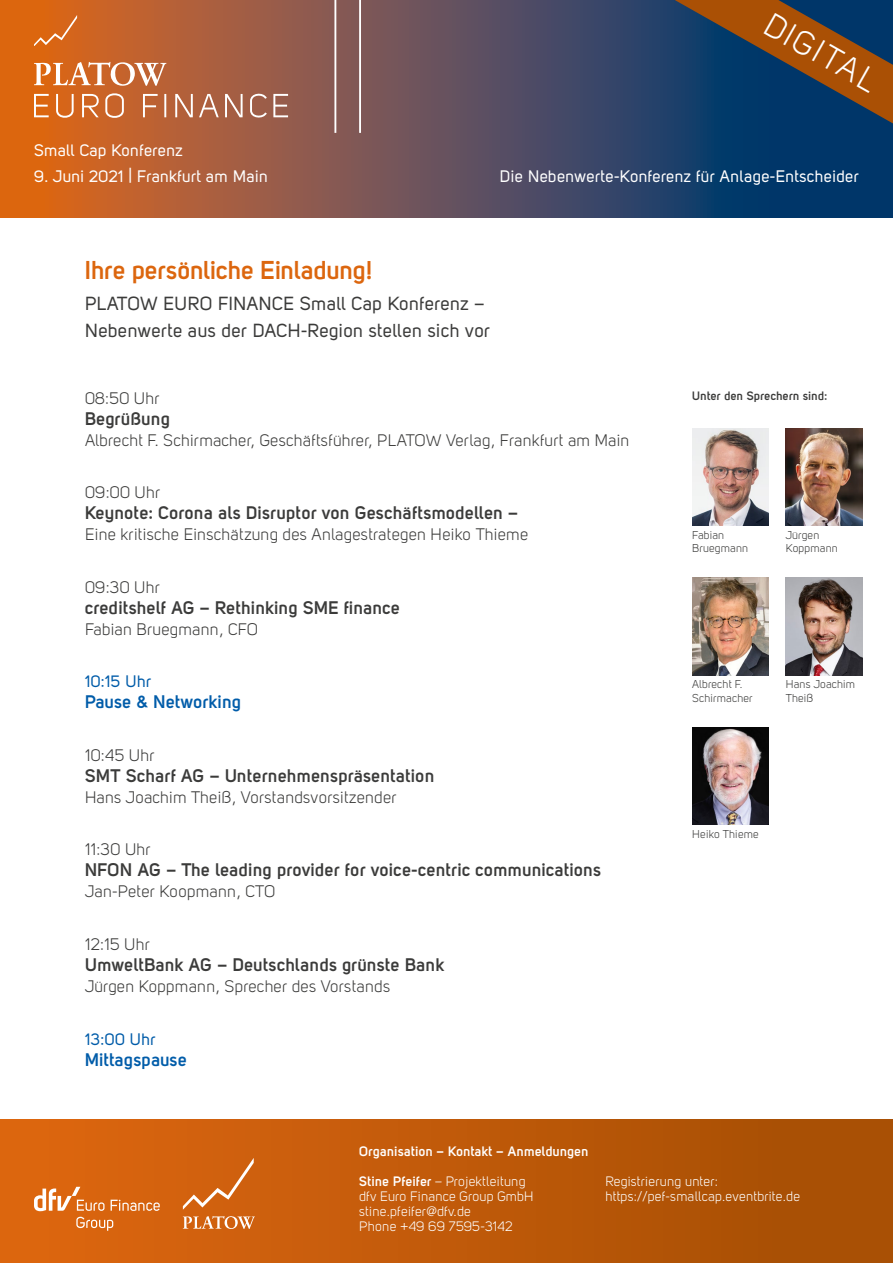
<style>
.page{position:relative;width:893px;height:1263px;background:#fff}
.page>*{position:absolute;margin:0;border:0;box-sizing:border-box;transform-origin:0 0}
.t1{font:33px "Uni Sans Book";color:#fff}
.t2{font:700 25.5px "Uni Sans Semi";color:#dc660e}
.t3{font:18.75px "Uni Sans Regular";letter-spacing:.02em;color:#3b3b3a}
.Programm{font:700 18px "Uni Sans Semi";letter-spacing:.02em;color:#3b3b3a}
.Programm-2{font:700 18px "Uni Sans Semi";letter-spacing:.02em;color:#005ca9}
.Programm-3{font:16.5px "Uni Sans Book";letter-spacing:.02em;color:#3b3b3a}
.t4{font:16.5px "Uni Sans Regular";letter-spacing:.02em;color:#fff}
.Programm-4{font:16.5px "Uni Sans Regular";letter-spacing:.02em;color:#005ca9}
.t5{font:13.5px "Uni Sans Book";letter-spacing:.02em;color:#fff}
.t6{font:700 13.5px "Uni Sans Semi";letter-spacing:.02em;color:#fff}
.BU_Personen{font:700 12px "Uni Sans Semi";letter-spacing:.02em;color:#3b3b3a}
.BU_Personen-2{font:11.25px/13.5px "Uni Sans Book";letter-spacing:.02em;color:#3b3b3a}
.s1{font-family:"Uni Sans Semi";font-weight:700}
</style>
<div class="page">
<svg style="left:0;top:0;width:893px;height:217px;background:#6e5151"></svg>
<svg style="left:34px;top:15px;width:43px;height:30px"></svg>
<svg style="left:34px;top:62px;width:254px;height:58px;background:#c37952"></svg>
<hr style="left:359px;top:0;width:2px;height:133px;background:#fff">
<hr style="left:334px;top:0;width:2px;height:133px;background:#fff">
<div style="left:0;top:1120px;width:893px;height:143px;background:linear-gradient(to right,#de6710,#a34e04)"></div>
<svg style="left:183px;top:1158px;width:71px;height:52px;background:#d46e22"></svg>
<svg style="left:183px;top:1216px;width:72px;height:13px"></svg>
<svg style="left:111px;top:1200px;width:49px;height:11px"></svg>
<svg style="left:76px;top:1217px;width:37px;height:14px"></svg>
<svg style="left:34px;top:1187px;width:71px;height:24px"></svg>
<svg style="left:675px;top:0;width:218px;height:123px;background:#404144"></svg>
<img style="left:692px;top:727px;width:77px;height:98px">
<img style="left:786px;top:428px;width:76px;height:98px">
<img style="left:692px;top:578px;width:77px;height:97px">
<img style="left:786px;top:578px;width:76px;height:97px">
<img style="left:692px;top:428px;width:77px;height:98px">
<p class="t4" style="left:34px;top:141px;width:150px">Small Cap Konferenz</p>
<p class="t4" style="left:34px;top:166px;width:235px">9. Juni 2021 | Frankfurt am Main</p>
<p class="t1" style="left:776px;top:6px;width:125px;rotate:29deg">DIGITAL</p>
<p class="t4" style="left:500px;top:166px;width:361px">Die Nebenwerte-Konferenz für Anlage-Entscheider</p>
<p class="t2" style="left:85px;top:254px;width:289px">Ihre persönliche Einladung!</p>
<p class="t3" style="left:85px;top:292px;width:401px">PLATOW EURO FINANCE Small Cap Konferenz –</p>
<p class="t3" style="left:85px;top:319px;width:407px">Nebenwerte aus der DACH-Region stellen sich vor</p>
<p class="Programm-3" style="left:85px;top:389px;width:76px">08:50 Uhr</p>
<p class="Programm" style="left:85px;top:408px;width:87px">Begrüßung</p>
<p class="Programm-3" style="left:85px;top:431px;width:546px">Albrecht F. Schirmacher, Geschäftsführer, PLATOW Verlag, Frankfurt am Main</p>
<p class="Programm-3" style="left:85px;top:483px;width:77px">09:00 Uhr</p>
<p class="Programm" style="left:85px;top:502px;width:434px">Keynote: Corona als Disruptor von Geschäftsmodellen –</p>
<p class="Programm-3" style="left:85px;top:525px;width:445px">Eine kritische Einschätzung des Anlagestrategen Heiko Thieme</p>
<p class="Programm-3" style="left:85px;top:578px;width:76px">09:30 Uhr</p>
<p class="Programm" style="left:85px;top:597px;width:317px">creditshelf AG – Rethinking SME finance</p>
<p class="Programm-3" style="left:85px;top:620px;width:175px">Fabian Bruegmann, CFO</p>
<p class="Programm-4" style="left:85px;top:672px;width:68px">10:15 Uhr</p>
<p class="Programm-2" style="left:85px;top:691px;width:158px">Pause &amp; Networking</p>
<p class="Programm-3" style="left:85px;top:746px;width:71px">10:45 Uhr</p>
<p class="Programm" style="left:85px;top:765px;width:351px">SMT Scharf AG – Unternehmenspräsentation</p>
<p class="Programm-3" style="left:85px;top:788px;width:313px">Hans Joachim Theiß, Vorstandsvorsitzender</p>
<p class="Programm-3" style="left:85px;top:840px;width:67px">11:30 Uhr</p>
<p class="Programm" style="left:85px;top:859px;width:518px">NFON AG – The leading provider for voice-centric communications</p>
<p class="Programm-3" style="left:85px;top:882px;width:192px">Jan-Peter Koopmann, CTO</p>
<p class="Programm-3" style="left:85px;top:935px;width:66px">12:15 Uhr</p>
<p class="Programm" style="left:85px;top:954px;width:361px">UmweltBank AG – Deutschlands grünste Bank</p>
<p class="Programm-3" style="left:85px;top:977px;width:307px">Jürgen Koppmann, Sprecher des Vorstands</p>
<p class="Programm-4" style="left:85px;top:1029px;width:72px">13:00 Uhr</p>
<p class="Programm-2" style="left:85px;top:1048px;width:103px">Mittagspause</p>
<p class="BU_Personen" style="left:692px;top:389px;width:137px">Unter den Sprechern sind:</p>
<p class="BU_Personen-2" style="left:692px;top:528px;width:58px">Fabian<br>Bruegmann</p>
<p class="BU_Personen-2" style="left:786px;top:528px;width:54px">Jürgen<br>Koppmann</p>
<p class="BU_Personen-2" style="left:692px;top:677px;width:62px">Albrecht F.<br>Schirmacher</p>
<p class="BU_Personen-2" style="left:786px;top:677px;width:71px">Hans Joachim<br>Theiß</p>
<p class="BU_Personen-2" style="left:692px;top:827px;width:68px">Heiko Thieme</p>
<p class="t6" style="left:359px;top:1143px;width:231px">Organisation – Kontakt – Anmeldungen</p>
<p class="t5" style="left:359px;top:1173px;width:168px"><span class="s1">Stine Pfeifer</span> – Projektleitung</p>
<p class="t5" style="left:359px;top:1188px;width:176px">dfv Euro Finance Group GmbH</p>
<p class="t5" style="left:359px;top:1203px;width:113px">stine.pfeifer@dfv.de</p>
<p class="t5" style="left:359px;top:1218px;width:155px">Phone +49 69 7595-3142</p>
<p class="t5" style="left:605px;top:1173px;width:114px">Registrierung unter:</p>
<p class="t5" style="left:605px;top:1188px;width:196px">https://pef-smallcap.eventbrite.de</p>
</div>
